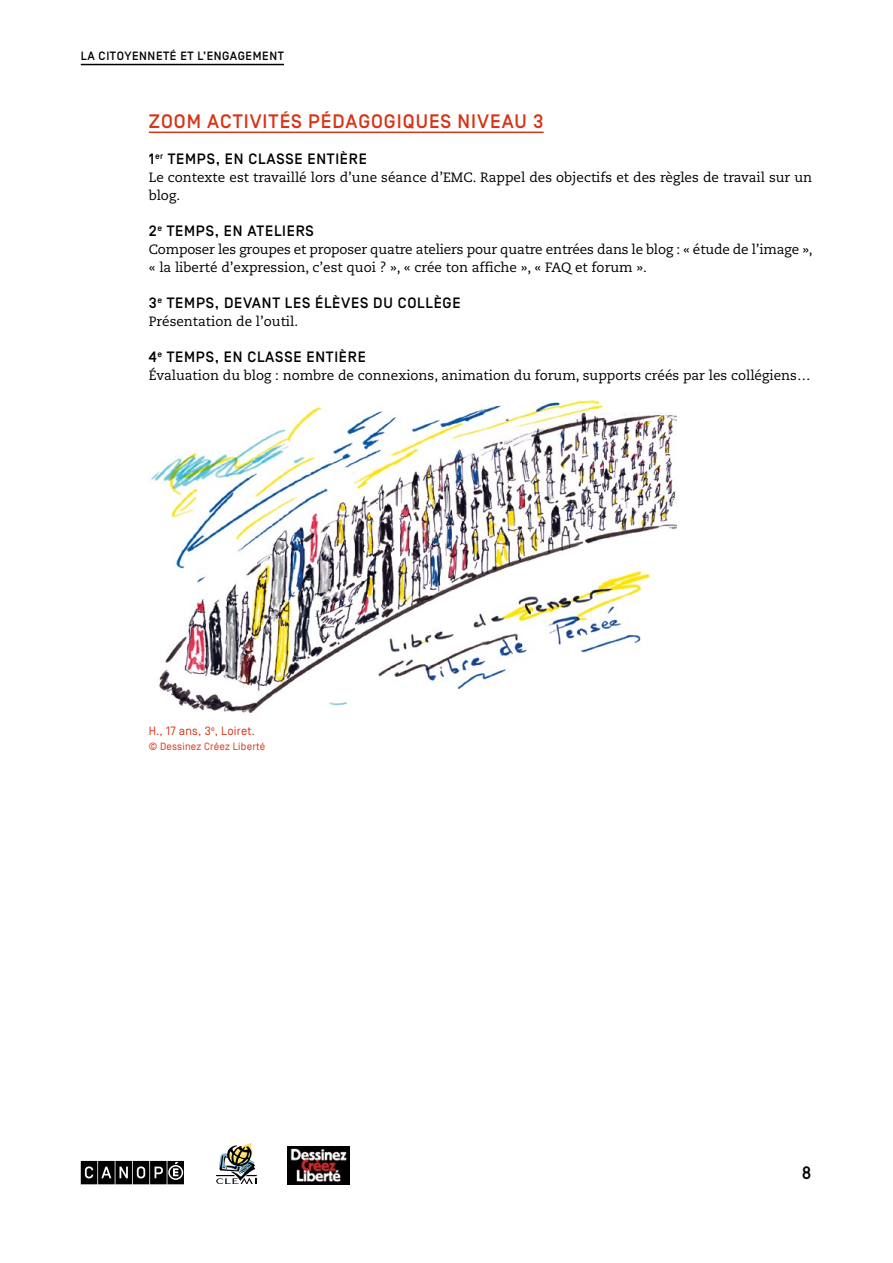
<style>
.page{position:relative;width:893px;height:1263px;background:#fff}
.page>*{position:absolute;margin:0;border:0;box-sizing:border-box;transform-origin:0 0}
.t1{font:500 19.5px "Simplon BP";letter-spacing:.05em;color:#d63517}
.t2{font:500 18px "Simplon BP Mono";color:#000}
.t3{font:500 15px "Simplon BP";letter-spacing:.05em;color:#000}
.t4{font:13.5px/18px "Caecilia LT Std";color:#000}
.t5{font:500 12px "Simplon BP";letter-spacing:.05em;color:#000}
.t6{font:12px "Simplon BP Regular";letter-spacing:.02em;color:#d63517}
.t7{font:10.5px "Simplon BP Regular";letter-spacing:.02em;color:#d63517}
</style>
<div class="page">
<hr style="left:81px;top:64px;width:203px;height:1px;background:#000">
<svg style="left:81px;top:1161px;width:103px;height:23px;background:#2f2f2f"></svg>
<img style="left:288px;top:1146px;width:62px;height:38px">
<svg style="left:216px;top:1143px;width:41px;height:41px"></svg>
<hr style="left:149px;top:132px;width:395px;height:1px;background:#d63517">
<img style="left:151px;top:400px;width:525px;height:313px">
<p class="t5" style="left:81px;top:49px;width:205px">LA CITOYENNETÉ ET L’ENGAGEMENT</p>
<h1 class="t1" style="left:149px;top:110px;width:26px">ZOOM</h1>
<h1 class="t1" style="left:207px;top:110px;width:151px">ACTIVITÉS PÉDAGOGI</h1>
<h1 class="t1" style="left:403px;top:110px;width:142px">QUES NIVEAU 3</h1>
<p class="t3" style="left:149px;top:150px;width:29px">1<sup>ER</sup> TEM</p>
<p class="t3" style="left:197px;top:150px;width:119px">PS, EN CLASSE ENTI</p>
<p class="t3" style="left:340px;top:150px;width:27px">ÈRE</p>
<p class="t4" style="left:149px;top:168px;width:665px">Le contexte est travaillé lors d’une séance d’EMC. Rappel des objectifs et des règles de travail sur un blog.</p>
<p class="t3" style="left:149px;top:222px;width:28px">2<sup>E</sup> TEM</p>
<p class="t3" style="left:196px;top:222px;width:120px">PS, EN ATELIERS</p>
<p class="t4" style="left:149px;top:240px;width:665px">Composer les groupes et proposer quatre ateliers pour quatre entrées dans le blog : « étude de l’image », « la liberté d’expression, c’est quoi ? », « crée ton affiche », « FAQ et forum ».</p>
<p class="t3" style="left:149px;top:294px;width:29px">3<sup>E</sup> TEM</p>
<p class="t3" style="left:196px;top:294px;width:67px">PS, DEVANT</p>
<p class="t3" style="left:285px;top:294px;width:167px">LES ÉLÈVES DU COLLÈGE</p>
<p class="t4" style="left:149px;top:312px;width:151px">Présentation de l’outil.</p>
<p class="t3" style="left:149px;top:348px;width:28px">4<sup>E</sup> TEM</p>
<p class="t3" style="left:196px;top:348px;width:119px">PS, EN CLASSE ENTI</p>
<p class="t3" style="left:339px;top:348px;width:27px">ÈRE</p>
<p class="t4" style="left:149px;top:366px;width:663px">Évaluation du blog : nombre de connexions, animation du forum, supports créés par les collégiens…</p>
<p class="t6" style="left:149px;top:723px;width:108px">H., 17 ans, 3<sup>e</sup>, Loiret.</p>
<p class="t7" style="left:149px;top:740px;width:118px">© Dessinez Créez Liberté</p>
<h2 class="t2" style="left:801px;top:1161px;width:12px">8</h2>
</div>
